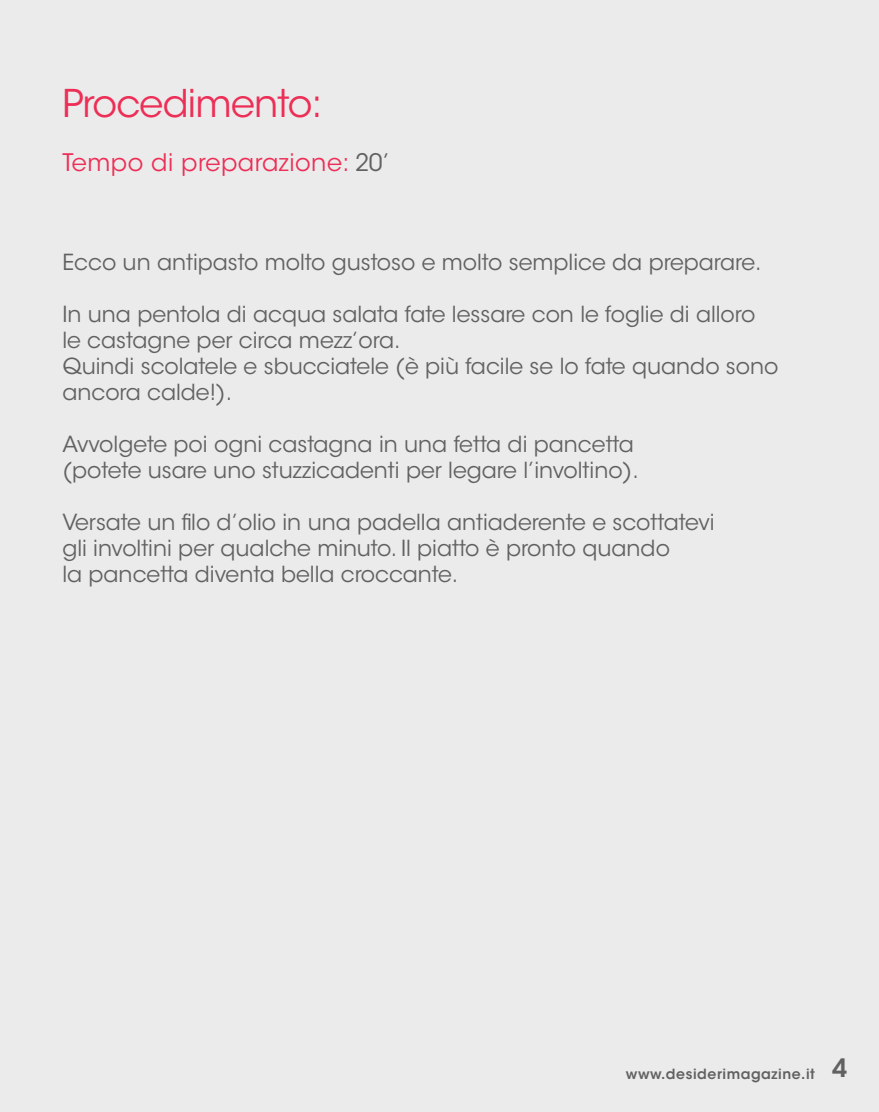
<style>
.page{position:relative;width:879px;height:1112px;background:#fff}
.page>*{position:absolute;margin:0;border:0;box-sizing:border-box;transform-origin:0 0}
.t1{font:38px "ITC Avant Garde Std";letter-spacing:-.02em;color:#ed2e56}
.t2{font:600 25.2px "ITC Avant Garde Std";color:#616161}
.t3{font:24px "ITC Avant Garde Std";letter-spacing:.02em;color:#ed2e56}
.t4{font:22px/26px "ITC Avant Garde Std";color:#616161}
.t5{font:600 14px "ITC Avant Garde Std";letter-spacing:.04em;color:#616161}
.s1{color:#616161}
</style>
<div class="page">
<div style="left:0;top:0;width:879px;height:1111px;background:#ebebeb"></div>
<h1 class="t1" style="left:62px;top:80px;width:262px">Procedimento:</h1>
<p class="t3" style="left:62px;top:147px;width:329px">Tempo di preparazione: <span class="s1">20’</span></p>
<p class="t4" style="left:62px;top:249px;width:700px">Ecco un antipasto molto gustoso e molto semplice da preparare.</p>
<p class="t4" style="left:62px;top:301px;width:717px">In una pentola di acqua salata fate lessare con le foglie di alloro le castagne per circa mezz’ora.<br>Quindi scolatele e sbucciatele (è più facile se lo fate quando sono ancora calde!).</p>
<p class="t4" style="left:62px;top:431px;width:578px">Avvolgete poi ogni castagna in una fetta di pancetta (potete usare uno stuzzicadenti per legare l’involtino).</p>
<p class="t4" style="left:62px;top:509px;width:654px">Versate un filo d’olio in una padella antiaderente e scottatevi gli involtini per qualche minuto. Il piatto è pronto quando<br>la pancetta diventa bella croccante.</p>
<p class="t5" style="left:626px;top:1064px;width:190px">www.desiderimagazine.it</p>
<p class="t2" style="left:832px;top:1051px;width:17px">4</p>
</div>
